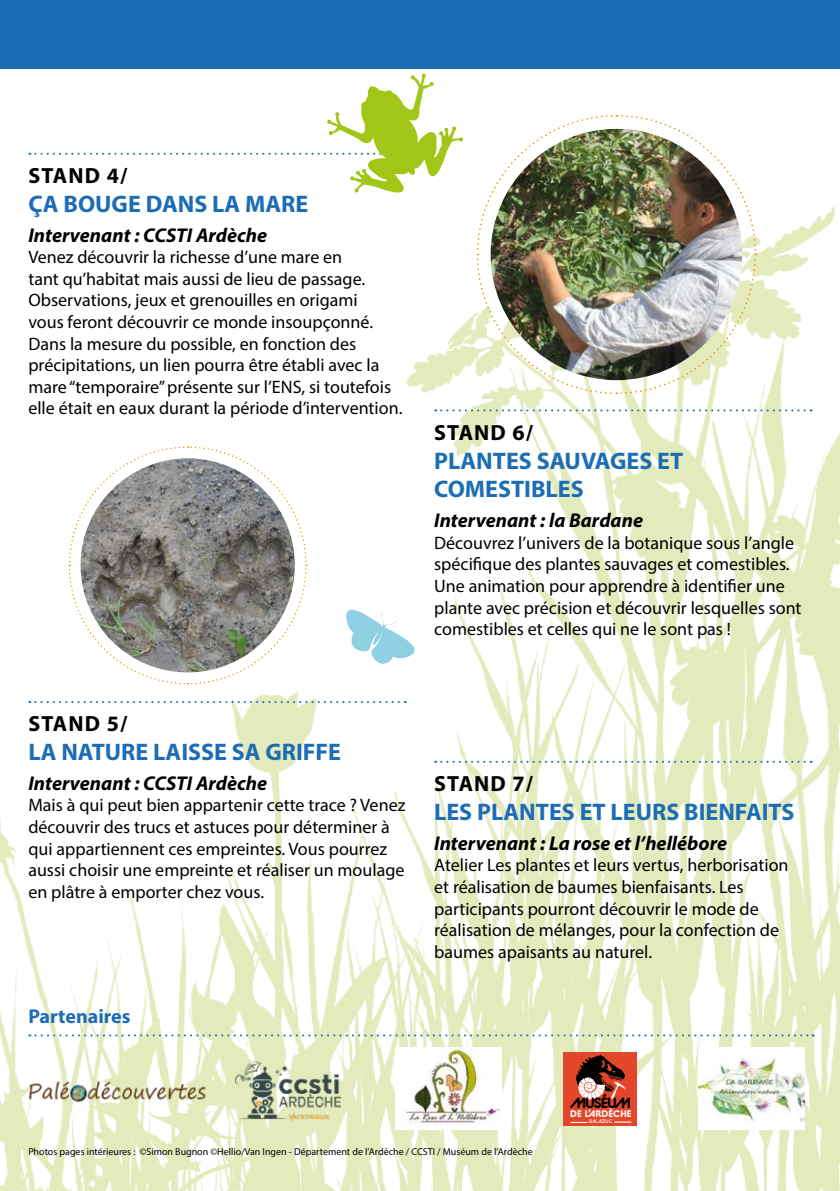
<style>
.page{position:relative;width:840px;height:1191px;background:#fff}
.page>*{position:absolute;margin:0;border:0;box-sizing:border-box;transform-origin:0 0}
.t1{font:700 24px/28.8px "Myriad Pro";color:#1d6db5}
.t2{font:700 22px "Myriad Pro";letter-spacing:.05em;color:#000}
.t3{font:italic 700 20px "Myriad Pro";color:#000}
.t4{font:700 20px "Myriad Pro";color:#1d6db5}
.t5{font:18px/21.6px "Myriad Pro";color:#000}
.t6{font:700 14.8px "BC Alphapipe RB";letter-spacing:-.075em;color:#000}
.t7{font:10px "Myriad Pro";color:#000}
.t8{font:700 9.6px "BC Alphapipe RB";letter-spacing:.01em;color:#fff}
.t9{font:700 5.2px "BC Alphapipe TSB";letter-spacing:.01em;color:#fff}
</style>
<div class="page">
<img style="left:0;top:206px;width:839px;height:985px">
<svg style="left:345px;top:609px;width:70px;height:55px"></svg>
<div style="left:0;top:0;width:839px;height:68px;background:#1d6db5"></div>
<svg style="left:29px;top:701px;width:376px;height:2px"></svg>
<svg style="left:68px;top:446px;width:239px;height:239px"></svg>
<img style="left:81px;top:458px;width:214px;height:214px;border-radius:107px">
<svg style="left:435px;top:409px;width:376px;height:2px"></svg>
<svg style="left:435px;top:761px;width:376px;height:2px"></svg>
<svg style="left:475px;top:115px;width:281px;height:280px"></svg>
<img style="left:490px;top:129px;width:251px;height:251px;border-radius:126px">
<img style="left:16px;top:1068px;width:201px;height:51px">
<img style="left:235px;top:1061px;width:105px;height:59px">
<div style="left:562px;top:1052px;width:74px;height:74px;background:#e3472b"></div>
<svg style="left:570px;top:1122px;width:17px;height:1px"></svg>
<svg style="left:614px;top:1121px;width:17px;height:1px"></svg>
<svg style="left:576px;top:1055px;width:49px;height:44px"></svg>
<svg style="left:29px;top:1034px;width:784px;height:2px"></svg>
<img style="left:395px;top:1047px;width:106px;height:82px">
<img style="left:697px;top:1047px;width:107px;height:82px">
<svg style="left:29px;top:73px;width:434px;height:120px"></svg>
<p class="t2" style="left:28px;top:161px;width:100px">STAND 4/</p>
<h1 class="t1" style="left:28px;top:189px;width:281px">ÇA BOUGE DANS LA MARE</h1>
<p class="t3" style="left:28px;top:222px;width:240px">Intervenant : CCSTI Ardèche</p>
<p class="t5" style="left:28px;top:246px;width:375px">Venez découvrir la richesse d’une mare en<br>tant qu’habitat mais aussi de lieu de passage.<br>Observations, jeux et grenouilles en origami<br>vous feront découvrir ce monde insoupçonné.<br>Dans la mesure du possible, en fonction des précipitations, un lien pourra être établi avec la mare “temporaire” présente sur l’ENS, si toutefois elle était en eaux durant la période d’intervention.</p>
<p class="t2" style="left:434px;top:418px;width:100px">STAND 6/</p>
<h1 class="t1" style="left:434px;top:445px;width:250px">PLANTES SAUVAGES ET<br>COMESTIBLES</h1>
<p class="t3" style="left:434px;top:507px;width:210px">Intervenant : la Bardane</p>
<p class="t5" style="left:434px;top:531px;width:368px">Découvrez l’univers de la botanique sous l’angle spécifique des plantes sauvages et comestibles.<br>Une animation pour apprendre à identifier une plante avec précision et découvrir lesquelles sont comestibles et celles qui ne le sont pas !</p>
<p class="t2" style="left:28px;top:709px;width:100px">STAND 5/</p>
<h1 class="t1" style="left:28px;top:737px;width:314px">LA NATURE LAISSE SA GRIFFE</h1>
<p class="t3" style="left:28px;top:770px;width:240px">Intervenant : CCSTI Ardèche</p>
<p class="t5" style="left:28px;top:794px;width:378px">Mais à qui peut bien appartenir cette trace ? Venez découvrir des trucs et astuces pour déterminer à qui appartiennent ces empreintes. Vous pourrez aussi choisir une empreinte et réaliser un moulage en plâtre à emporter chez vous.</p>
<p class="t4" style="left:28px;top:1003px;width:104px">Partenaires</p>
<p class="t2" style="left:434px;top:769px;width:100px">STAND 7/</p>
<h1 class="t1" style="left:434px;top:796px;width:361px">LES PLANTES ET LEURS BIENFAITS</h1>
<p class="t3" style="left:434px;top:830px;width:294px">Intervenant : La rose et l’hellébore</p>
<p class="t5" style="left:434px;top:854px;width:355px">Atelier Les plantes et leurs vertus, herborisation et réalisation de baumes bienfaisants. Les participants pourront découvrir le mode de réalisation de mélanges, pour la confection de baumes apaisants au naturel.</p>
<p class="t6" style="left:570px;top:1092px;width:62px">MUSÉUM</p>
<p class="t8" style="left:570px;top:1107px;width:63px">DE L’ARDÈCHE</p>
<p class="t9" style="left:588px;top:1118px;width:25px">BALAZUC</p>
<p class="t7" style="left:28px;top:1145px;width:505px">Photos pages intérieures : ©Simon Bugnon ©Hellio/Van Ingen - Département de l’Ardèche / CCSTI / Muséum de l’Ardèche</p>
</div>
